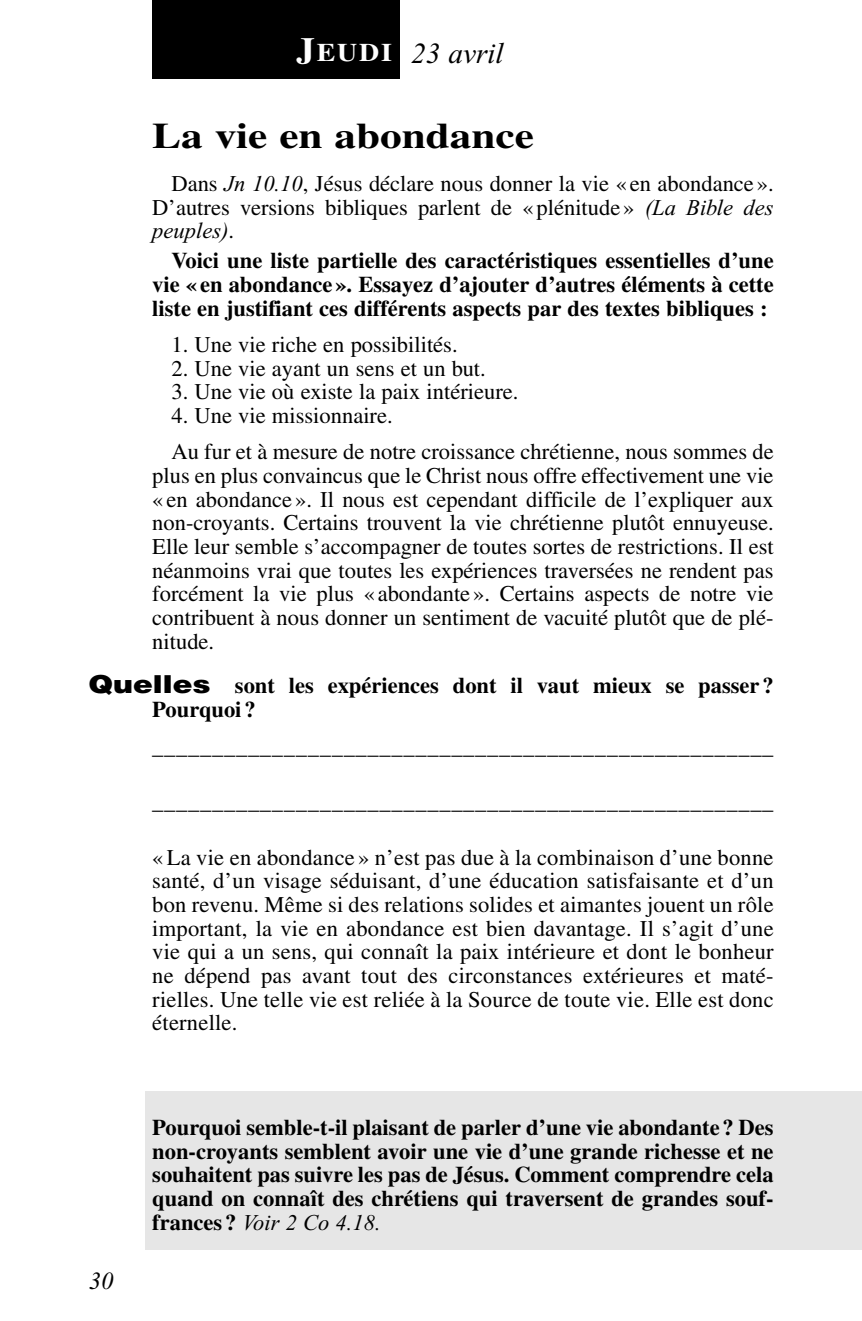
<style>
.page{position:relative;width:862px;height:1321px;background:#fff}
.page>*{position:absolute;margin:0;border:0;box-sizing:border-box;transform-origin:0 0}
.t1{font:700 36px "Times LT Std";color:#000;scale:1.2 1}
.t2{font:italic 29.25px "Times New Roman";color:#000}
.t3{font:italic 24.75px "Times New Roman";color:#000}
.t4{font:22.5px/23.6px "Times LT Std";color:#000;text-align:justify}
.t5{font:700 22.5px/23.6px "Times LT Std";color:#000;text-align:justify}
.t6{font:italic 22.5px "Times New Roman";color:#000}
.s1{font-family:"Times LT Std";font-weight:700;font-style:normal;font-size:33.75px;color:#fff}
.s2{font-family:"Times LT Std";font-weight:700;font-style:normal;font-size:25.2px;color:#fff}
.s3{font-family:"Times New Roman";font-style:italic}
.s4{font-family:"Times LT Std";font-style:normal}
.s5{font-family:"Helvetica";font-weight:900;font-size:24.75px}
.s6{font-family:"Times LT Std";font-weight:700;font-style:normal}
</style>
<div class="page">
<div style="left:145px;top:1091px;width:716px;height:158px;background:#e6e6e6"></div>
<div style="left:152px;top:0;width:248px;height:79px;background:#000"></div>
<h2 class="t2" style="left:296px;top:42px;width:209px"><span class="s1">J</span><span class="s2">EUDI</span> 23 avril</h2>
<h1 class="t1" style="left:152px;top:124px;width:319px">La vie en abondance</h1>
<p class="t4" style="left:152px;top:174px;width:622px;text-align:right">Dans <span class="s3">Jn 10.10</span>, Jésus déclare nous donner la vie « en abondance ».<br>D’autres versions bibliques parlent de « plénitude » <span class="s3">(La Bible des</span></p>
<p class="t6" style="left:152px;top:223px;width:83px">peuples)<span class="s4">.</span></p>
<p class="t5" style="left:152px;top:251px;width:622px;text-indent:19px">Voici une liste partielle des caractéristiques essentielles d’une vie « en abondance ». Essayez d’ajouter d’autres éléments à cette liste en justifiant ces différents aspects par des textes bibliques :</p>
<p class="t4" style="left:171px;top:335px;width:287px">1. Une vie riche en possibilités.</p>
<p class="t4" style="left:171px;top:359px;width:316px">2. Une vie ayant un sens et un but.</p>
<p class="t4" style="left:171px;top:382px;width:348px">3. Une vie où existe la paix intérieure.</p>
<p class="t4" style="left:171px;top:399px;width:603px;line-height:36.4px">4. Une vie missionnaire.<br>Au fur et à mesure de notre croissance chrétienne, nous sommes de</p>
<p class="t4" style="left:152px;top:466px;width:622px">plus en plus convaincus que le Christ nous offre effectivement une vie « en abondance ». Il nous est cependant difficile de l’expliquer aux non-croyants. Certains trouvent la vie chrétienne plutôt ennuyeuse.<br>Elle leur semble s’accompagner de toutes sortes de restrictions. Il est néanmoins vrai que toutes les expériences traversées ne rendent pas forcément la vie plus «abondante». Certains aspects de notre vie contribuent à nous donner un sentiment de vacuité plutôt que de plé&shy;nitude.</p>
<p class="t5" style="left:152px;top:674px;width:622px;line-height:24.8px;text-indent:-64px"><span class="s5">Quelles</span> sont les expériences dont il vaut mieux se passer ?<br>Pourquoi ?</p>
<p class="t4" style="left:152px;top:736px;width:622px">____________________________________________________</p>
<p class="t4" style="left:152px;top:792px;width:622px">____________________________________________________</p>
<p class="t4" style="left:152px;top:847px;width:622px">«La vie en abondance » n’est pas due à la combinaison d’une bonne santé, d’un visage séduisant, d’une éducation satisfaisante et d’un bon revenu. Même si des relations solides et aimantes jouent un rôle important, la vie en abondance est bien davantage. Il s’agit d’une vie qui a un sens, qui connaît la paix intérieure et dont le bonheur ne dépend pas avant tout des circonstances extérieures et maté&shy;rielles. Une telle vie est reliée à la Source de toute vie. Elle est donc éternelle.</p>
<p class="t3" style="left:89px;top:1271px;width:26px">30</p>
<p class="t5" style="left:152px;top:1117px;width:622px">Pourquoi semble-t-il plaisant de parler d’une vie abondante? Des non-croyants semblent avoir une vie d’une grande richesse et ne souhaitent pas suivre les pas de Jésus. Comment comprendre cela quand on connaît des chrétiens qui traversent de grandes souf-</p>
<p class="t6" style="left:152px;top:1213px;width:230px"><span class="s6">frances?</span> Voir 2 Co 4.18.</p>
</div>
